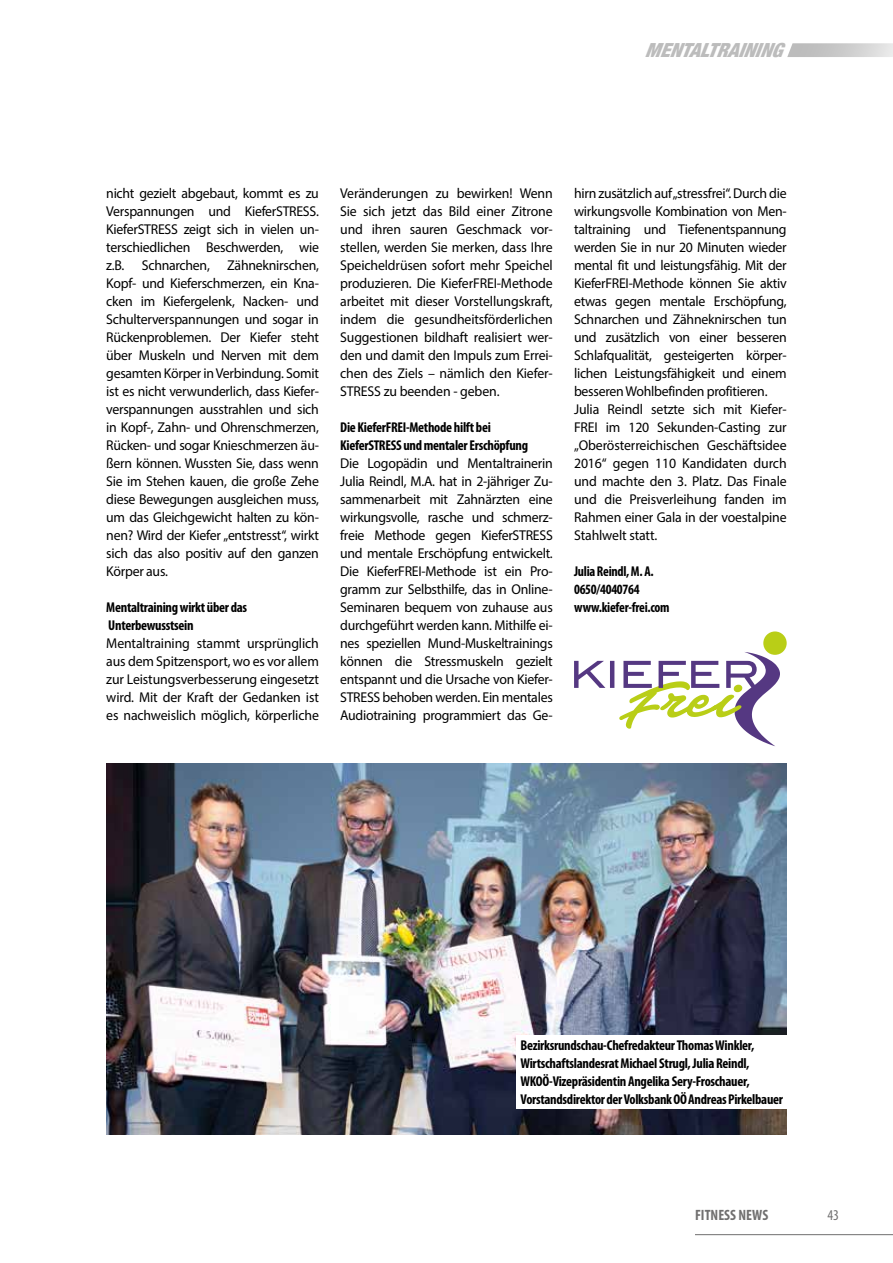
<style>
.page{position:relative;width:893px;height:1263px;background:#fff}
.page>*{position:absolute;margin:0;border:0;box-sizing:border-box;transform-origin:0 0}
.t1{font:italic 900 condensed 19.35px "Helvetica Neue";color:#bcbcbc}
.t2{font:700 condensed 15px "Myriad Pro";color:#706f6f}
.t3{font:condensed 15px "Myriad Pro";color:#706f6f}
.t4{font:14.25px/18px "Myriad Pro";letter-spacing:-.02em;color:#000;text-align:justify}
.t5{font:700 condensed 14.25px/18px "Myriad Pro";letter-spacing:-.02em;color:#000}
</style>
<div class="page">
<hr style="left:695px;top:1234px;width:198px;height:1px;background:#706f6f">
<svg style="left:787px;top:43px;width:106px;height:14px"></svg>
<img style="left:106px;top:764px;width:681px;height:370px">
<div style="left:516px;top:1035px;width:271px;height:74px;background:#fff"></div>
<div style="left:763px;top:631px;width:24px;height:24px;background:#b9ce17;border-radius:50%"></div>
<svg style="left:574px;top:652px;width:206px;height:94px"></svg>
<h1 class="t1" style="left:645px;top:34px;width:150px">MENTALTRAINING</h1>
<p class="t4" style="left:106px;top:184px;width:214px">nicht gezielt abgebaut, kommt es zu Verspannungen und KieferSTRESS.<br>KieferSTRESS zeigt sich in vielen un&shy;terschiedlichen Beschwerden, wie z.B. Schnarchen, Zähneknirschen, Kopf- und Kieferschmerzen, ein Kna&shy;cken im Kiefergelenk, Nacken- und Schulterverspannungen und sogar in Rückenproblemen. Der Kiefer steht über Muskeln und Nerven mit dem gesamten Körper in Verbindung. Somit ist es nicht verwunderlich, dass Kiefer&shy;verspannungen ausstrahlen und sich in Kopf-, Zahn- und Ohrenschmerzen, Rücken- und sogar Knieschmerzen äu&shy;ßern können. Wussten Sie, dass wenn Sie im Stehen kauen, die große Zehe diese Bewegungen ausgleichen muss, um das Gleichgewicht halten zu kön&shy;nen? Wird der Kiefer „entstresst“, wirkt sich das also positiv auf den ganzen Körper aus.</p>
<p class="t5" style="left:106px;top:598px;width:142px">Mentaltraining wirkt über das<br>Unterbewusstsein</p>
<p class="t4" style="left:106px;top:634px;width:214px">Mentaltraining stammt ursprünglich aus dem Spitzensport, wo es vor allem zur Leistungsverbesserung eingesetzt wird. Mit der Kraft der Gedanken ist es nachweislich möglich, körperliche</p>
<p class="t4" style="left:340px;top:184px;width:214px">Veränderungen zu bewirken! Wenn Sie sich jetzt das Bild einer Zitrone und ihren sauren Geschmack vor&shy;stellen, werden Sie merken, dass Ihre Speicheldrüsen sofort mehr Speichel produzieren. Die KieferFREI-Methode arbeitet mit dieser Vorstellungskraft, indem die gesundheitsförderlichen Suggestionen bildhaft realisiert wer&shy;den und damit den Impuls zum Errei&shy;chen des Ziels – nämlich den Kiefer-STRESS zu beenden - geben.</p>
<p class="t5" style="left:340px;top:418px;width:189px">Die KieferFREI-Methode hilft bei<br>KieferSTRESS und mentaler Erschöpfung</p>
<p class="t4" style="left:340px;top:454px;width:214px">Die Logopädin und Mentaltrainerin Julia Reindl, M.A. hat in 2-jähriger Zu&shy;sammenarbeit mit Zahnärzten eine wirkungsvolle, rasche und schmerz&shy;freie Methode gegen KieferSTRESS und mentale Erschöpfung entwickelt.<br>Die KieferFREI-Methode ist ein Pro&shy;gramm zur Selbsthilfe, das in Online-Seminaren bequem von zuhause aus durchgeführt werden kann. Mithilfe ei&shy;nes speziellen Mund-Muskeltrainings können die Stressmuskeln gezielt entspannt und die Ursache von Kiefer-STRESS behoben werden. Ein mentales Audiotraining programmiert das Ge-</p>
<p class="t4" style="left:574px;top:184px;width:214px;text-align:left">hirn zusätzlich auf „stressfrei“. Durch die wirkungsvolle Kombination von Men&shy;taltraining und Tiefenentspannung werden Sie in nur 20 Minuten wieder mental fit und leistungsfähig. Mit der KieferFREI-Methode können Sie aktiv etwas gegen mentale Erschöpfung, Schnarchen und Zähneknirschen tun und zusätzlich von einer besseren Schlafqualität, gesteigerten körper&shy;lichen Leistungsfähigkeit und einem besseren Wohlbefinden profitieren.<br>Julia Reindl setzte sich mit Kiefer-FREI im 120 Sekunden-Casting zur „Oberösterreichischen Geschäftsidee 2016“ gegen 110 Kandidaten durch und machte den 3. Platz. Das Finale und die Preisverleihung fanden im Rahmen einer Gala in der voestalpine Stahlwelt statt.</p>
<p class="t5" style="left:574px;top:562px;width:97px">Julia Reindl, M. A.<br>0650/4040764 www.kiefer-frei.com</p>
<p class="t5" style="left:520px;top:1036px;width:264px">Bezirksrundschau-Chefredakteur Thomas Winkler, Wirtschaftslandesrat Michael Strugl, Julia Reindl, WKOÖ-Vizepräsidentin Angelika Sery-Froschauer, Vorstandsdirektor der Volksbank OÖ Andreas Pirkelbauer</p>
<p class="t2" style="left:695px;top:1206px;width:75px">FITNESS NEWS</p>
<p class="t3" style="left:827px;top:1206px;width:13px">43</p>
</div>
